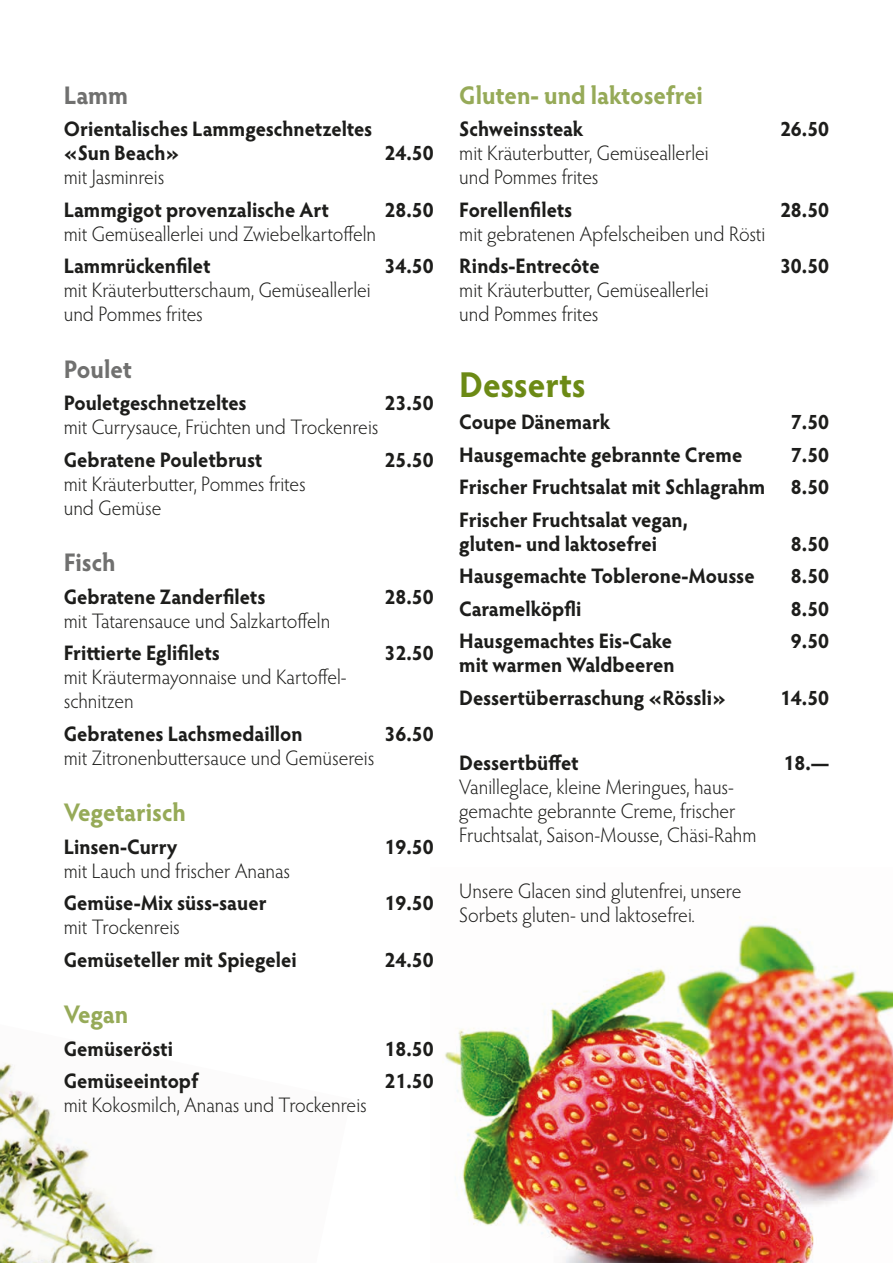
<style>
.page{position:relative;width:893px;height:1263px;background:#fff}
.page>*{position:absolute;margin:0;border:0;box-sizing:border-box;transform-origin:0 0}
.t1{font:700 36px "Hypatia Sans Pro";letter-spacing:-.005em;color:#6c8a15;scale:.95 1}
.t2{font:700 25.5px "Hypatia Sans Pro";letter-spacing:-.005em;color:#96aa58;scale:.95 1}
.t3{font:700 25.5px "Hypatia Sans Pro";letter-spacing:-.005em;color:#70706f;scale:.95 1}
.t4{font:700 21px/32.5px "Hypatia Sans Pro";letter-spacing:-.005em;color:#1d1d1b;scale:.95 1}
.t5{font:300 21px/24px "Hypatia Sans Pro";color:#1d1d1b;scale:.95 1}
</style>
<div class="page">
<img style="left:444px;top:917px;width:449px;height:346px">
<img style="left:0;top:1063px;width:154px;height:200px">
<p class="t3" style="left:64px;top:77px;width:69px">Lamm</p>
<p class="t4" style="left:64px;top:116px;width:326px;line-height:24px">Orientalisches Lammgeschnetzeltes «Sun Beach»</p>
<p class="t4" style="left:385px;top:136px;width:53px">24.50</p>
<p class="t5" style="left:64px;top:165px;width:107px">mit Jasminreis</p>
<p class="t4" style="left:64px;top:192px;width:281px">Lammgigot provenzalische Art</p>
<p class="t4" style="left:385px;top:192px;width:53px">28.50</p>
<p class="t5" style="left:64px;top:221px;width:330px">mit Gemüseallerlei und Zwiebelkartoffeln</p>
<p class="t4" style="left:64px;top:249px;width:156px">Lammrückenfilet</p>
<p class="t4" style="left:385px;top:249px;width:53px">34.50</p>
<p class="t5" style="left:64px;top:278px;width:325px">mit Kräuterbutterschaum, Gemüseallerlei und Pommes frites</p>
<p class="t3" style="left:64px;top:351px;width:73px">Poulet</p>
<p class="t4" style="left:64px;top:386px;width:194px">Pouletgeschnetzeltes</p>
<p class="t4" style="left:385px;top:386px;width:53px">23.50</p>
<p class="t5" style="left:64px;top:415px;width:333px">mit Currysauce, Früchten und Trockenreis</p>
<p class="t4" style="left:64px;top:442px;width:211px">Gebratene Pouletbrust</p>
<p class="t4" style="left:385px;top:442px;width:53px">25.50</p>
<p class="t5" style="left:64px;top:471px;width:256px">mit Kräuterbutter, Pommes frites und Gemüse</p>
<p class="t3" style="left:64px;top:544px;width:56px">Fisch</p>
<p class="t4" style="left:64px;top:579px;width:214px">Gebratene Zanderfilets</p>
<p class="t4" style="left:385px;top:579px;width:53px">28.50</p>
<p class="t5" style="left:64px;top:608px;width:282px">mit Tatarensauce und Salzkartoffeln</p>
<p class="t4" style="left:64px;top:636px;width:166px">Frittierte Eglifilets</p>
<p class="t4" style="left:385px;top:636px;width:53px">32.50</p>
<p class="t5" style="left:64px;top:665px;width:298px">mit Kräutermayonnaise und Kartoffel&shy;schnitzen</p>
<p class="t4" style="left:64px;top:716px;width:253px">Gebratenes Lachsmedaillon</p>
<p class="t4" style="left:385px;top:716px;width:53px">36.50</p>
<p class="t5" style="left:64px;top:745px;width:328px">mit Zitronenbuttersauce und Gemüsereis</p>
<p class="t2" style="left:64px;top:794px;width:130px">Vegetarisch</p>
<p class="t4" style="left:64px;top:829px;width:121px">Linsen-Curry</p>
<p class="t4" style="left:385px;top:829px;width:53px">19.50</p>
<p class="t5" style="left:64px;top:858px;width:240px">mit Lauch und frischer Ananas</p>
<p class="t4" style="left:64px;top:886px;width:215px">Gemüse-Mix süss-sauer</p>
<p class="t4" style="left:385px;top:886px;width:53px">19.50</p>
<p class="t5" style="left:64px;top:915px;width:124px">mit Trockenreis</p>
<p class="t4" style="left:64px;top:942px;width:247px">Gemüseteller mit Spiegelei</p>
<p class="t4" style="left:385px;top:942px;width:53px">24.50</p>
<p class="t2" style="left:64px;top:996px;width:69px">Vegan</p>
<p class="t4" style="left:64px;top:1031px;width:117px">Gemüserösti</p>
<p class="t4" style="left:385px;top:1031px;width:53px">18.50</p>
<p class="t4" style="left:64px;top:1064px;width:143px">Gemüseeintopf</p>
<p class="t4" style="left:385px;top:1064px;width:53px">21.50</p>
<p class="t5" style="left:64px;top:1093px;width:320px">mit Kokosmilch, Ananas und Trockenreis</p>
<p class="t2" style="left:459px;top:77px;width:258px">Gluten- und laktosefrei</p>
<p class="t4" style="left:459px;top:112px;width:132px">Schweinssteak</p>
<p class="t4" style="left:780px;top:112px;width:53px">26.50</p>
<p class="t5" style="left:459px;top:141px;width:264px">mit Kräuterbutter, Gemüseallerlei und Pommes frites</p>
<p class="t4" style="left:459px;top:192px;width:121px">Forellenfilets</p>
<p class="t4" style="left:780px;top:192px;width:53px">28.50</p>
<p class="t5" style="left:459px;top:221px;width:324px">mit gebratenen Apfelscheiben und Rösti</p>
<p class="t4" style="left:459px;top:249px;width:149px">Rinds-Entrecôte</p>
<p class="t4" style="left:780px;top:249px;width:53px">30.50</p>
<p class="t5" style="left:459px;top:278px;width:264px">mit Kräuterbutter, Gemüseallerlei und Pommes frites</p>
<h1 class="t1" style="left:459px;top:359px;width:135px">Desserts</h1>
<p class="t4" style="left:459px;top:405px;width:161px">Coupe Dänemark</p>
<p class="t4" style="left:791px;top:405px;width:42px">7.50</p>
<p class="t4" style="left:459px;top:437px;width:300px">Hausgemachte gebrannte Creme</p>
<p class="t4" style="left:459px;top:437px;width:391px;text-align:justify;text-indent:332px">7.50<br>Frischer Fruchtsalat mit Schlagrahm 8.50<br>Frischer Fruchtsalat vegan,</p>
<p class="t4" style="left:459px;top:526px;width:210px">gluten- und laktosefrei</p>
<p class="t4" style="left:791px;top:526px;width:42px">8.50</p>
<p class="t4" style="left:459px;top:559px;width:312px">Hausgemachte Toblerone-Mousse</p>
<p class="t4" style="left:791px;top:559px;width:42px">8.50</p>
<p class="t4" style="left:459px;top:591px;width:130px">Caramelköpfli</p>
<p class="t4" style="left:791px;top:591px;width:42px">8.50</p>
<p class="t4" style="left:459px;top:624px;width:226px">Hausgemachtes Eis-Cake</p>
<p class="t4" style="left:791px;top:624px;width:42px">9.50</p>
<p class="t4" style="left:459px;top:648px;width:282px">mit warmen Waldbeeren<br>Dessertüberraschung «Rössli»</p>
<p class="t4" style="left:780px;top:680px;width:53px">14.50</p>
<p class="t4" style="left:459px;top:745px;width:127px">Dessertbüffet</p>
<p class="t4" style="left:783px;top:745px;width:50px">18.—</p>
<p class="t5" style="left:459px;top:774px;width:314px">Vanilleglace, kleine Meringues, haus&shy;gemachte gebrannte Creme, frischer<br>Fruchtsalat, Saison-Mousse, Chäsi-Rahm</p>
<p class="t5" style="left:459px;top:879px;width:299px">Unsere Glacen sind glutenfrei, unsere<br>Sorbets gluten- und laktosefrei.</p>
</div>
